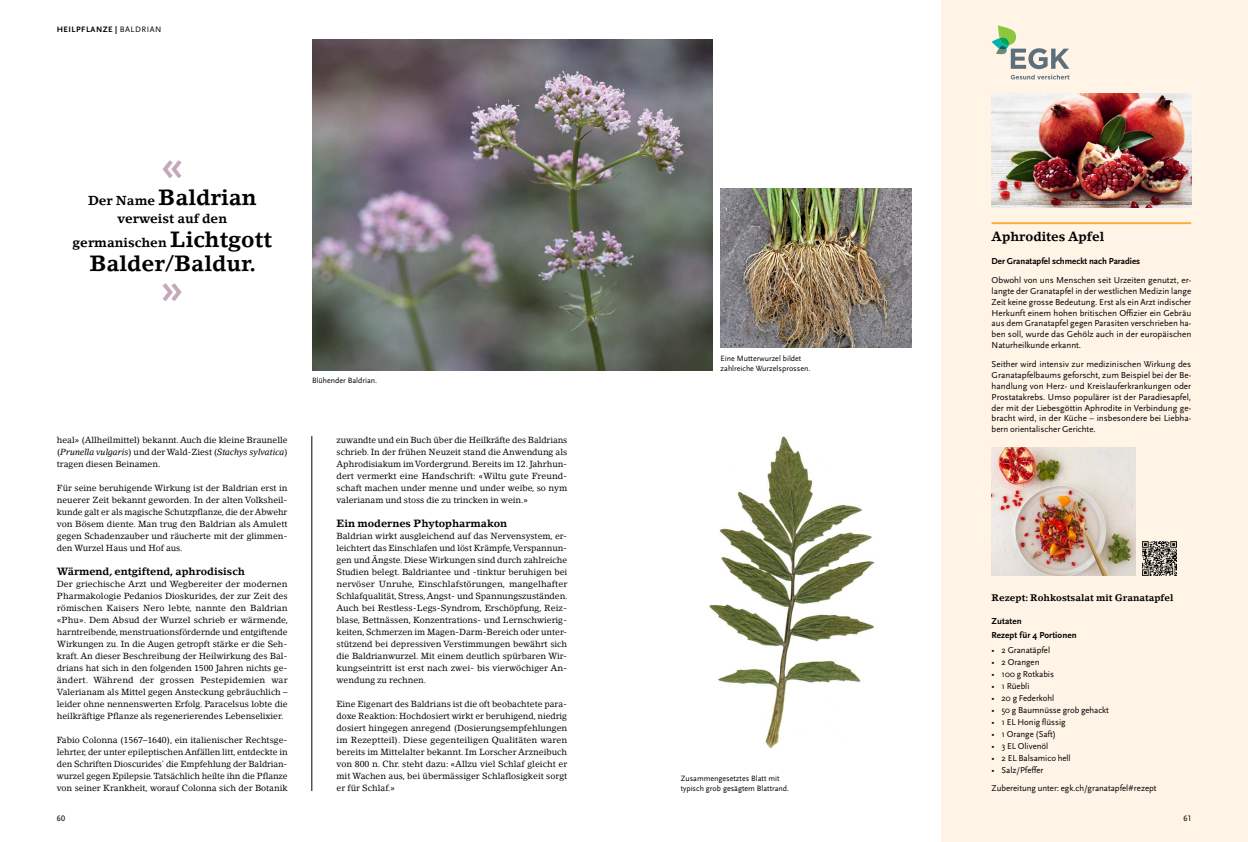
<style>
.page{position:relative;width:1248px;height:842px;background:#fff}
.page>*{position:absolute;margin:0;border:0;box-sizing:border-box;transform-origin:0 0}
.t1{font:700 45px "Lino Letter Std";color:#c4a7b8}
.t2{font:700 22px "Lino Letter Std";color:#000}
.t3{font:700 13px/24px "Lino Letter Std";color:#000;text-align:center}
.t4{font:700 10.5px "Lino Letter Std";color:#000}
.t5{font:700 9.5px "Lino Letter Std";color:#000}
.t6{font:9px/10.8px "Scala Sans Pro";letter-spacing:-.005em;color:#000;text-align:justify}
.t7{font:700 9px/13.6px "Scala Sans Pro";color:#000}
.t8{font:8.8px/12px "Lino Letter Std";letter-spacing:-.005em;color:#000;text-align:justify}
.t9{font:700 8.2px "Scala Sans Pro";letter-spacing:.06em;color:#000}
.t10{font:8.2px "Scala Sans OT";color:#000}
.t11{font:8px/9.6px "Scala Sans Pro";color:#000}
.s1{font-weight:400}
.s2{font-size:13px}
.s3{font-size:22px}
.s4{font-style:italic}
</style>
<div class="page">
<hr style="left:311px;top:436px;width:1px;height:355px;background:#000">
<img style="left:312px;top:40px;width:400px;height:331px">
<img style="left:720px;top:189px;width:191px;height:158px">
<div style="left:940px;top:0;width:307px;height:842px;background:#fff4e6"></div>
<hr style="left:991px;top:222px;width:200px;height:2px;background:#fbae3a">
<img style="left:991px;top:94px;width:200px;height:114px">
<img style="left:991px;top:448px;width:144px;height:127px">
<svg style="left:991px;top:26px;width:78px;height:43px"></svg>
<svg style="left:1010px;top:75px;width:59px;height:4px"></svg>
<img style="left:1142px;top:541px;width:34px;height:34px">
<img style="left:709px;top:436px;width:166px;height:313px">
<p class="t9" style="left:57px;top:25px;width:106px">HEILPFLANZE | <span class="s1">BALDRIAN</span></p>
<h1 class="t1" style="left:160px;top:138px;width:26px">«</h1>
<h2 class="t2" style="left:88px;top:183px;width:170px"><span class="s2">Der Name</span> Baldrian</h2>
<h3 class="t3" style="left:73px;top:206px;width:201px">verweist auf den germanischen <span class="s3">Lichtgott</span></h3>
<h2 class="t2" style="left:89px;top:249px;width:168px">Balder/Baldur.</h2>
<h1 class="t1" style="left:160px;top:261px;width:26px">»</h1>
<p class="t8" style="left:57px;top:434px;width:232px">heal» (Allheilmittel) bekannt. Auch die kleine Braunelle (<span class="s4">Prunella vulgaris</span>) und der Wald-Ziest (<span class="s4">Stachys sylvatica</span>) tragen diesen Beinamen.</p>
<p class="t8" style="left:57px;top:482px;width:232px">Für seine beruhigende Wirkung ist der Baldrian erst in neuerer Zeit bekannt geworden. In der alten Volksheil&shy;kunde galt er als magische Schutzpflanze, die der Abwehr von Bösem diente. Man trug den Baldrian als Amulett gegen Schadenzauber und räucherte mit der glimmen&shy;den Wurzel Haus und Hof aus.</p>
<p class="t4" style="left:57px;top:565px;width:189px">Wärmend, entgiftend, aphrodisisch</p>
<p class="t8" style="left:57px;top:578px;width:233px">Der griechische Arzt und Wegbereiter der modernen Pharmakologie Pedanios Dioskurides, der zur Zeit des römischen Kaisers Nero lebte, nannte den Baldrian «Phu». Dem Absud der Wurzel schrieb er wärmende, harntreibende, menstruationsfördernde und entgiftende Wirkungen zu. In die Augen getropft stärke er die Seh&shy;kraft. An dieser Beschreibung der Heilwirkung des Bal&shy;drians hat sich in den folgenden 1500 Jahren nichts ge&shy;ändert. Während der grossen Pestepidemien war Valerianam als Mittel gegen Ansteckung gebräuchlich – leider ohne nennenswerten Erfolg. Paracelsus lobte die heilkräftige Pflanze als regenerierendes Lebenselixier.</p>
<p class="t8" style="left:57px;top:734px;width:232px">Fabio Colonna (1567–1640), ein italienischer Rechtsge&shy;lehrter, der unter epileptischen Anfällen litt, entdeckte in den Schriften Dioscurides' die Empfehlung der Baldrian&shy;wurzel gegen Epilepsie. Tatsächlich heilte ihn die Pflanze von seiner Krankheit, worauf Colonna sich der Botanik</p>
<p class="t10" style="left:57px;top:814px;width:10px">60</p>
<p class="t11" style="left:312px;top:376px;width:67px">Blühender Baldrian.</p>
<p class="t8" style="left:336px;top:434px;width:232px">zuwandte und ein Buch über die Heilkräfte des Baldrians schrieb. In der frühen Neuzeit stand die Anwendung als Aphrodisiakum im Vordergrund. Bereits im 12. Jahrhun&shy;dert vermerkt eine Handschrift: «Wiltu gute Freund&shy;schaft machen under menne und under weibe, so nym valerianam und stoss die zu trincken in wein.»</p>
<p class="t4" style="left:336px;top:517px;width:172px">Ein modernes Phytopharmakon</p>
<p class="t8" style="left:336px;top:530px;width:233px">Baldrian wirkt ausgleichend auf das Nervensystem, er&shy;leichtert das Einschlafen und löst Krämpfe, Verspannun&shy;gen und Ängste. Diese Wirkungen sind durch zahlreiche Studien belegt. Baldriantee und -tinktur beruhigen bei nervöser Unruhe, Einschlafstörungen, mangelhafter Schlafqualität, Stress, Angst- und Spannungszuständen.<br>Auch bei Restless-Legs-Syndrom, Erschöpfung, Reiz&shy;blase, Bettnässen, Konzentrations- und Lernschwierig&shy;keiten, Schmerzen im Magen-Darm-Bereich oder unter&shy;stützend bei depressiven Verstimmungen bewährt sich die Baldrianwurzel. Mit einem deutlich spürbaren Wir&shy;kungseintritt ist erst nach zwei- bis vierwöchiger An&shy;wendung zu rechnen.</p>
<p class="t8" style="left:336px;top:698px;width:232px">Eine Eigenart des Baldrians ist die oft beobachtete para&shy;doxe Reaktion: Hochdosiert wirkt er beruhigend, niedrig dosiert hingegen anregend (Dosierungsempfehlungen im Rezeptteil). Diese gegenteiligen Qualitäten waren bereits im Mittelalter bekannt. Im Lorscher Arzneibuch von 800 n. Chr. steht dazu: «Allzu viel Schlaf gleicht er mit Wachen aus, bei übermässiger Schlaflosigkeit sorgt er für Schlaf.»</p>
<p class="t11" style="left:720px;top:354px;width:91px">Eine Mutterwurzel bildet zahlreiche Wurzelsprossen.</p>
<p class="t11" style="left:680px;top:774px;width:110px">Zusammengesetztes Blatt mit typisch grob gesägtem Blattrand.</p>
<h3 class="t3" style="left:991px;top:225px;width:114px">Aphrodites Apfel</h3>
<p class="t7" style="left:991px;top:254px;width:150px">Der Granatapfel schmeckt nach Paradies</p>
<p class="t6" style="left:991px;top:275px;width:201px">Obwohl von uns Menschen seit Urzeiten genutzt, er&shy;langte der Granatapfel in der westlichen Medizin lange Zeit keine grosse Bedeutung. Erst als ein Arzt indischer Herkunft einem hohen britischen Offizier ein Gebräu aus dem Granatapfel gegen Parasiten verschrieben ha&shy;ben soll, wurde das Gehölz auch in der europäischen Naturheilkunde erkannt.</p>
<p class="t6" style="left:991px;top:359px;width:201px">Seither wird intensiv zur medizinischen Wirkung des Granatapfelbaums geforscht, zum Beispiel bei der Be&shy;handlung von Herz- und Kreislauferkrankungen oder Prostatakrebs. Umso populärer ist der Paradiesapfel, der mit der Liebesgöttin Aphrodite in Verbindung ge&shy;bracht wird, in der Küche – insbesondere bei Liebha&shy;bern orientalischer Gerichte.</p>
<p class="t5" style="left:991px;top:592px;width:183px">Rezept: Rohkostsalat mit Granatapfel</p>
<p class="t7" style="left:991px;top:615px;width:87px">Zutaten<br>Rezept für 4 Portionen</p>
<p class="t6" style="left:991px;top:645px;width:60px">• 2 Granatäpfel</p>
<p class="t6" style="left:991px;top:657px;width:49px">• 2 Orangen</p>
<p class="t6" style="left:991px;top:669px;width:64px">• 100 g Rotkabis</p>
<p class="t6" style="left:991px;top:681px;width:39px">• 1 Rüebli</p>
<p class="t6" style="left:991px;top:693px;width:64px">• 20 g Federkohl</p>
<p class="t6" style="left:991px;top:705px;width:119px">• 50 g Baumnüsse grob gehackt</p>
<p class="t6" style="left:991px;top:717px;width:76px">• 1 EL Honig flüssig</p>
<p class="t6" style="left:991px;top:729px;width:66px">• 1 Orange (Saft)</p>
<p class="t6" style="left:991px;top:741px;width:58px">• 3 EL Olivenöl</p>
<p class="t6" style="left:991px;top:753px;width:80px">• 2 EL Balsamico hell</p>
<p class="t6" style="left:991px;top:761px;width:166px;line-height:18px">• Salz/Pfeffer<br>Zubereitung unter: egk.ch/granatapfel#rezept</p>
<p class="t10" style="left:1183px;top:814px;width:9px">61</p>
</div>
